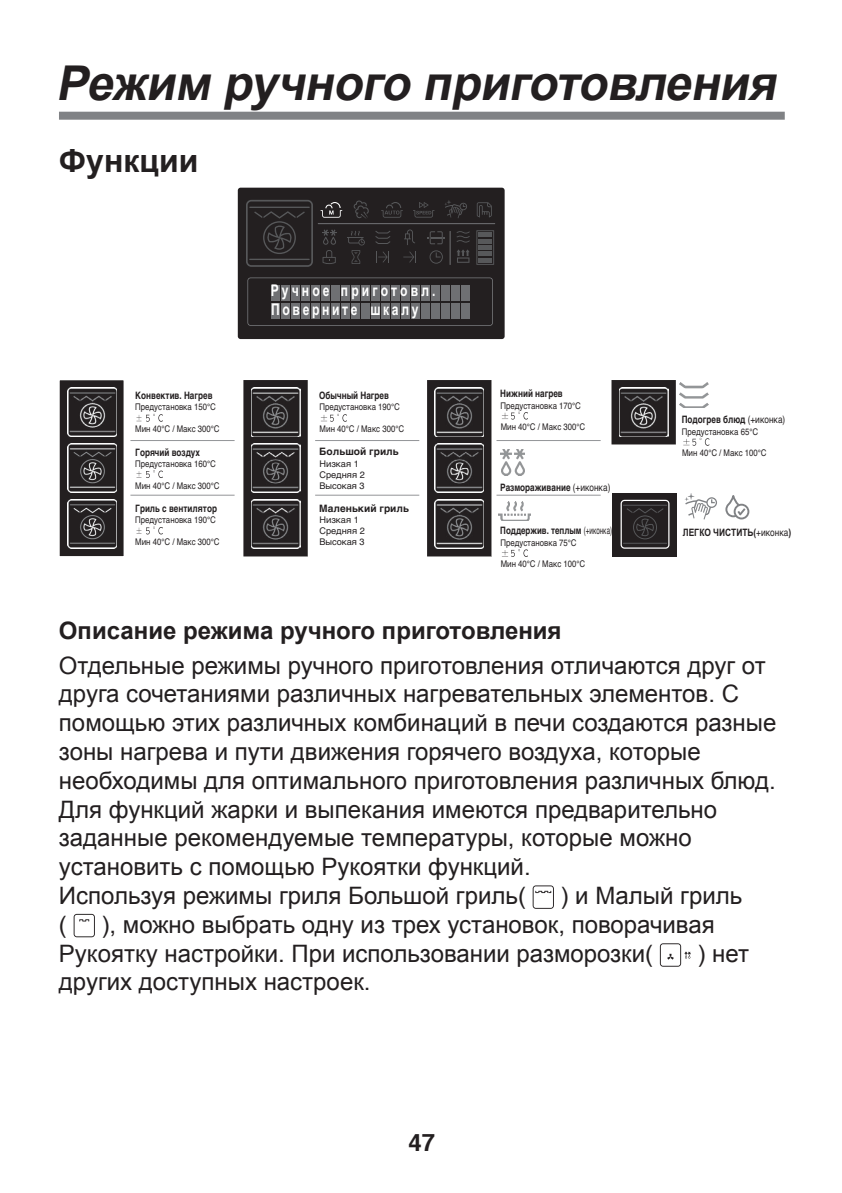
<style>
.page{position:relative;width:842px;height:1193px;background:#fff}
.page>*{position:absolute;margin:0;border:0;box-sizing:border-box;transform-origin:0 0}
.t1{font:italic 700 48px "Arial";color:#231f20}
.t2{font:700 32px "Arial";color:#231f20}
.t3{font:24px/28.8px "Arial";color:#231f20}
.t4{font:700 24px "Arial";color:#231f20}
.t5{font:700 24px "Helvetica";color:#231f20}
.t6{font:700 16.2px/18.8px "Arial";color:#fff;scale:.75 1}
.t7{font:700 10.2px "Helvetica";color:#231f20;scale:.8 1}
.t8{font:700 10.2px "Helvetica";color:#231f20}
.t9{font:700 10.2px "Helvetica";color:#231f20;scale:.78 1}
.t10{font:700 10.2px "Arial Narrow";color:#231f20}
.t11{font:9.2px "Helvetica";color:#231f20;scale:.85 1}
.t12{font:9.2px/11px "Helvetica";color:#231f20}
.s1{font-weight:400}
.s2{font-family:"Helvetica";font-weight:400}
</style>
<div class="page">
<div style="left:59px;top:112px;width:726px;height:8px;background:#808285"></div>
<div style="left:238px;top:188px;width:267px;height:151px;background:#231f20;border-radius:3px"></div>
<svg style="left:247px;top:277px;width:246px;height:49px"></svg>
<svg style="left:246px;top:200px;width:249px;height:67px"></svg>
<div style="left:272px;top:285px;width:8px;height:15px;background:#6f7073"></div>
<div style="left:282px;top:285px;width:8px;height:15px;background:#6f7073"></div>
<div style="left:291px;top:285px;width:9px;height:15px;background:#6f7073"></div>
<div style="left:301px;top:285px;width:9px;height:15px;background:#6f7073"></div>
<div style="left:311px;top:285px;width:9px;height:15px;background:#6f7073"></div>
<div style="left:321px;top:285px;width:9px;height:15px;background:#6f7073"></div>
<div style="left:331px;top:285px;width:9px;height:15px;background:#6f7073"></div>
<div style="left:341px;top:285px;width:9px;height:15px;background:#6f7073"></div>
<div style="left:351px;top:285px;width:9px;height:15px;background:#6f7073"></div>
<div style="left:361px;top:285px;width:9px;height:15px;background:#6f7073"></div>
<div style="left:371px;top:285px;width:8px;height:15px;background:#6f7073"></div>
<div style="left:381px;top:285px;width:8px;height:15px;background:#6f7073"></div>
<div style="left:391px;top:285px;width:8px;height:15px;background:#6f7073"></div>
<div style="left:401px;top:285px;width:8px;height:15px;background:#6f7073"></div>
<div style="left:411px;top:285px;width:8px;height:15px;background:#6f7073"></div>
<div style="left:421px;top:285px;width:8px;height:15px;background:#6f7073"></div>
<div style="left:431px;top:285px;width:8px;height:15px;background:#6f7073"></div>
<div style="left:441px;top:285px;width:8px;height:15px;background:#6f7073"></div>
<div style="left:451px;top:285px;width:8px;height:15px;background:#6f7073"></div>
<div style="left:461px;top:285px;width:8px;height:15px;background:#6f7073"></div>
<div style="left:272px;top:303px;width:8px;height:15px;background:#6f7073"></div>
<div style="left:282px;top:303px;width:8px;height:15px;background:#6f7073"></div>
<div style="left:291px;top:303px;width:9px;height:15px;background:#6f7073"></div>
<div style="left:301px;top:303px;width:9px;height:15px;background:#6f7073"></div>
<div style="left:311px;top:303px;width:9px;height:15px;background:#6f7073"></div>
<div style="left:321px;top:303px;width:9px;height:15px;background:#6f7073"></div>
<div style="left:331px;top:303px;width:9px;height:15px;background:#6f7073"></div>
<div style="left:341px;top:303px;width:9px;height:15px;background:#6f7073"></div>
<div style="left:351px;top:303px;width:9px;height:15px;background:#6f7073"></div>
<div style="left:361px;top:303px;width:9px;height:15px;background:#6f7073"></div>
<div style="left:371px;top:303px;width:8px;height:15px;background:#6f7073"></div>
<div style="left:381px;top:303px;width:8px;height:15px;background:#6f7073"></div>
<div style="left:391px;top:303px;width:8px;height:15px;background:#6f7073"></div>
<div style="left:401px;top:303px;width:8px;height:15px;background:#6f7073"></div>
<div style="left:411px;top:303px;width:8px;height:15px;background:#6f7073"></div>
<div style="left:421px;top:303px;width:8px;height:15px;background:#6f7073"></div>
<div style="left:431px;top:303px;width:8px;height:15px;background:#6f7073"></div>
<div style="left:441px;top:303px;width:8px;height:15px;background:#6f7073"></div>
<div style="left:451px;top:303px;width:8px;height:15px;background:#6f7073"></div>
<div style="left:461px;top:303px;width:8px;height:15px;background:#6f7073"></div>
<div style="left:612px;top:493px;width:65px;height:63px;background:#231f20"></div>
<svg style="left:620px;top:500px;width:49px;height:49px"></svg>
<svg style="left:725px;top:495px;width:24px;height:24px"></svg>
<svg style="left:685px;top:493px;width:32px;height:26px"></svg>
<svg style="left:243px;top:380px;width:65px;height:177px"></svg>
<svg style="left:427px;top:380px;width:65px;height:177px"></svg>
<div style="left:59px;top:380px;width:65px;height:176px;background:#231f20"></div>
<hr style="left:130px;top:440px;width:105px;height:1px;background:#939598">
<hr style="left:130px;top:495px;width:105px;height:1px;background:#939598">
<hr style="left:315px;top:440px;width:104px;height:1px;background:#939598">
<hr style="left:315px;top:495px;width:104px;height:1px;background:#939598">
<hr style="left:496px;top:440px;width:105px;height:1px;background:#939598">
<hr style="left:496px;top:495px;width:105px;height:1px;background:#939598">
<svg style="left:136px;top:414px;width:27px;height:8px"></svg>
<svg style="left:136px;top:470px;width:27px;height:8px"></svg>
<svg style="left:136px;top:526px;width:27px;height:8px"></svg>
<svg style="left:321px;top:414px;width:26px;height:8px"></svg>
<svg style="left:502px;top:412px;width:26px;height:7px"></svg>
<svg style="left:502px;top:549px;width:26px;height:8px"></svg>
<svg style="left:611px;top:380px;width:65px;height:65px"></svg>
<svg style="left:683px;top:438px;width:26px;height:8px"></svg>
<img style="left:68px;top:388px;width:49px;height:48px">
<img style="left:68px;top:443px;width:49px;height:49px">
<img style="left:68px;top:499px;width:49px;height:49px">
<img style="left:251px;top:499px;width:49px;height:49px">
<img style="left:251px;top:388px;width:49px;height:49px">
<img style="left:251px;top:443px;width:49px;height:49px">
<img style="left:435px;top:388px;width:49px;height:49px">
<img style="left:435px;top:443px;width:49px;height:49px">
<img style="left:435px;top:499px;width:49px;height:49px">
<img style="left:619px;top:388px;width:49px;height:49px">
<img style="left:679px;top:382px;width:29px;height:25px">
<img style="left:501px;top:449px;width:24px;height:26px">
<img style="left:499px;top:502px;width:32px;height:19px">
<svg style="left:533px;top:885px;width:21px;height:24px"></svg>
<svg style="left:74px;top:914px;width:21px;height:23px"></svg>
<svg style="left:660px;top:943px;width:31px;height:23px"></svg>
<h1 class="t1" style="left:56px;top:51px;width:733px">Режим ручного приготовления</h1>
<h2 class="t2" style="left:59px;top:139px;width:141px">Функции</h2>
<p class="t6" style="left:271px;top:281px;width:221px">Р у ч н о е п р и г о т о в л .<br>П о в е р н и т е ш к а л у</p>
<p class="t7" style="left:135px;top:387px;width:98px">Конвектив. Нагрев</p>
<p class="t7" style="left:319px;top:387px;width:89px">Обычный Нагрев</p>
<p class="t11" style="left:135px;top:400px;width:96px">Предустановка 150℃</p>
<p class="t11" style="left:319px;top:400px;width:96px">Предустановка 190℃</p>
<p class="t8" style="left:319px;top:444px;width:81px">Большой гриль</p>
<p class="t12" style="left:319px;top:458px;width:47px">Низкая 1<br>Средняя 2<br>Высокая 3</p>
<p class="t8" style="left:319px;top:500px;width:91px">Маленький гриль</p>
<p class="t12" style="left:319px;top:514px;width:47px">Низкая 1<br>Средняя 2<br>Высокая 3</p>
<p class="t11" style="left:320px;top:422px;width:101px">Мин 40℃ / Макс 300℃</p>
<p class="t11" style="left:135px;top:422px;width:101px">Мин 40℃ / Макс 300℃</p>
<p class="t7" style="left:135px;top:444px;width:82px">Горячий воздух</p>
<p class="t11" style="left:135px;top:457px;width:96px">Предустановка 160℃</p>
<p class="t11" style="left:135px;top:478px;width:101px">Мин 40℃ / Макс 300℃</p>
<p class="t7" style="left:135px;top:500px;width:104px">Гриль с вентилятор</p>
<p class="t11" style="left:135px;top:513px;width:96px">Предустановка 190℃</p>
<p class="t11" style="left:135px;top:534px;width:101px">Мин 40℃ / Макс 300℃</p>
<p class="t7" style="left:500px;top:385px;width:80px">Нижний нагрев</p>
<p class="t11" style="left:500px;top:398px;width:96px">Предустановка 170℃</p>
<p class="t11" style="left:501px;top:420px;width:101px">Мин 40℃ / Макс 300℃</p>
<p class="t7" style="left:500px;top:479px;width:139px">Размораживание <span class="s1">(+иконка)</span></p>
<p class="t9" style="left:500px;top:522px;width:145px">Поддержив. теплым <span class="s1">(+иконка)</span></p>
<p class="t11" style="left:500px;top:535px;width:91px">Предустановка 75℃</p>
<p class="t11" style="left:501px;top:557px;width:101px">Мин 40℃ / Макс 100℃</p>
<p class="t7" style="left:682px;top:411px;width:131px">Подогрев блюд <span class="s1">(+иконка)</span></p>
<p class="t11" style="left:682px;top:424px;width:91px">Предустановка 65℃</p>
<p class="t11" style="left:682px;top:446px;width:101px">Мин 40℃ / Макс 100℃</p>
<p class="t10" style="left:683px;top:525px;width:110px">ЛЕГКО ЧИСТИТЬ(<span class="s2">+иконка</span>)</p>
<p class="t4" style="left:59px;top:614px;width:504px">Описание режима ручного приготовления</p>
<p class="t3" style="left:59px;top:651px;width:719px">Отдельные режимы ручного приготовления отличаются друг от друга сочетаниями различных нагревательных элементов. С помощью этих различных комбинаций в печи создаются разные зоны нагрева и пути движения горячего воздуха, которые необходимы для оптимального приготовления различных блюд.<br>Для функций жарки и выпекания имеются предварительно заданные рекомендуемые температуры, которые можно установить с помощью Рукоятки функций.<br>Используя режимы гриля Большой гриль(</p>
<p class="t3" style="left:561px;top:881px;width:183px">) и Малый гриль</p>
<p class="t3" style="left:59px;top:910px;width:657px;text-indent:43px">), можно выбрать одну из трех установок, поворачивая<br>Рукоятку настройки. При использовании разморозки(</p>
<p class="t3" style="left:59px;top:910px;width:9px">(</p>
<p class="t3" style="left:697px;top:939px;width:53px">) нет</p>
<p class="t3" style="left:59px;top:968px;width:313px">других доступных настроек.</p>
<p class="t5" style="left:408px;top:1123px;width:28px">47</p>
</div>
